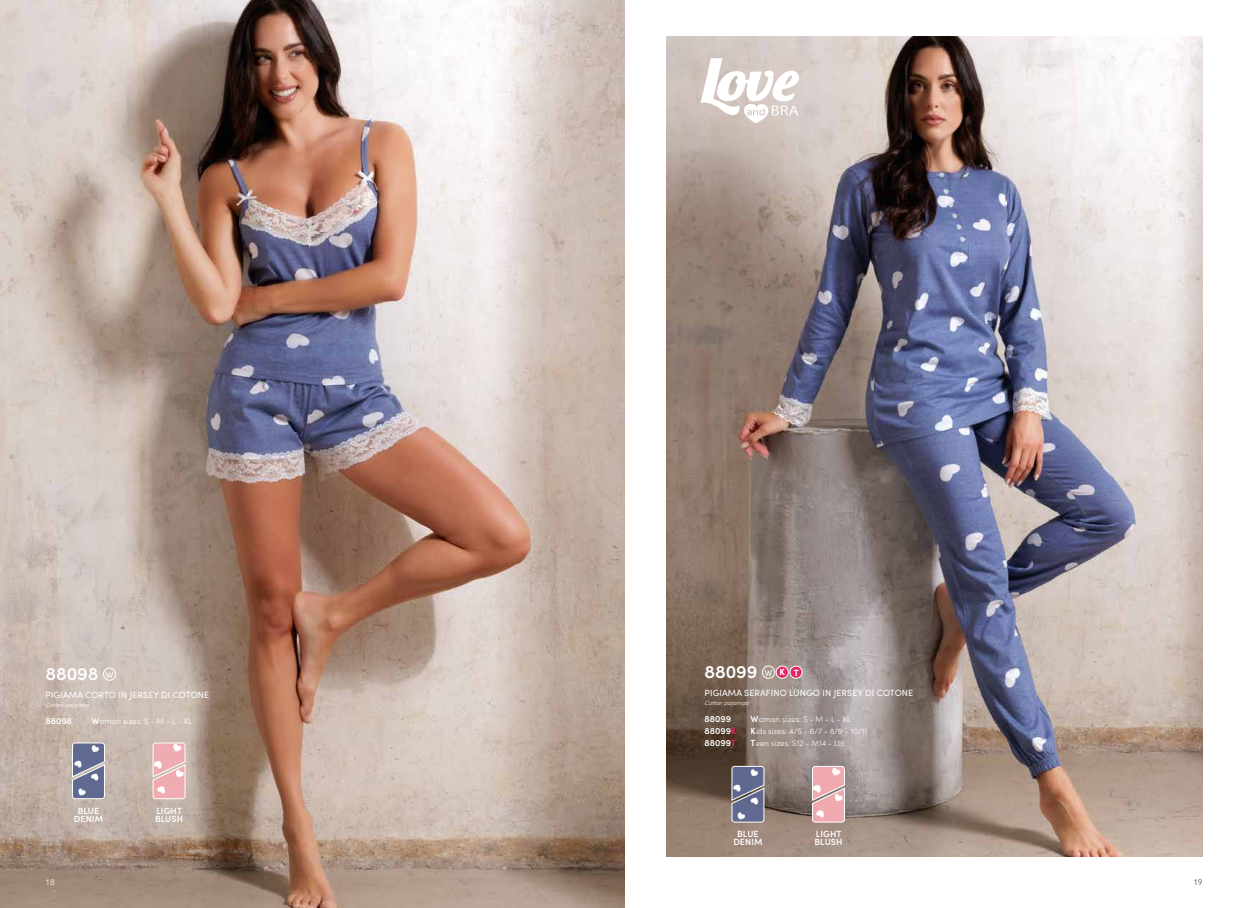
<style>
.page{position:relative;width:1248px;height:908px;background:#fff}
.page>*{position:absolute;margin:0;border:0;box-sizing:border-box;transform-origin:0 0}
.t1{font:600 18px "Sofia Pro";color:#fff}
.t2{font:9px "Sofia Pro";letter-spacing:.01em;color:#fff}
.t3{font:600 9px/8px "Sofia Pro";letter-spacing:.01em;color:#fff}
.t4{font:700 9px "Sofia Pro";color:#fff}
.t5{font:300 8px/12px "Sofia Pro";color:#fff}
.t6{font:8px "Avenir Next";color:#fff}
.t7{font:8px "Avenir Next";color:#4a4a49}
.t8{font:italic 300 6px "Sofia Pro";color:#fff}
.s1{font-weight:600;font-size:9px}
.s2{font-weight:700;color:#e22563}
.s3{font-weight:400}
</style>
<div class="page">
<img style="left:0;top:0;width:624px;height:907px">
<img style="left:666px;top:37px;width:536px;height:819px">
<div style="left:103px;top:667px;width:13px;height:13px;border:1px solid #fff;border-radius:50%"></div>
<svg style="left:153px;top:742px;width:32px;height:56px;background:#f0babd"></svg>
<svg style="left:72px;top:742px;width:33px;height:56px;background:#8289a6"></svg>
<svg style="left:812px;top:765px;width:32px;height:57px;background:#ecb6ba"></svg>
<svg style="left:731px;top:765px;width:33px;height:57px;background:#7c829e"></svg>
<div style="left:762px;top:665px;width:12px;height:13px;border:1px solid #fff;border-radius:50%"></div>
<div style="left:776px;top:665px;width:12px;height:13px;background:#e22563;border-radius:50%"></div>
<div style="left:776px;top:665px;width:12px;height:13px;border:1px solid #fff;border-radius:50%"></div>
<div style="left:789px;top:665px;width:13px;height:13px;background:#e22563;border-radius:50%"></div>
<div style="left:789px;top:665px;width:13px;height:13px;border:1px solid #fff;border-radius:50%"></div>
<svg style="left:700px;top:58px;width:101px;height:65px"></svg>
<h1 class="t1" style="left:45px;top:659px;width:55px">88098</h1>
<p class="t2" style="left:45px;top:687px;width:165px">PIGIAMA CORTO IN JERSEY DI COTONE</p>
<p class="t8" style="left:45px;top:699px;width:47px">Cottonpajamas</p>
<p class="t3" style="left:45px;top:716px;width:28px">88098</p>
<p class="t5" style="left:92px;top:714px;width:102px"><span class="s1">W</span>oman sizes: S - M - L - XL</p>
<p class="t2" style="left:105px;top:667px;width:10px">W</p>
<p class="t3" style="left:74px;top:805px;width:31px;text-align:center">BLUE<br>DENIM</p>
<p class="t3" style="left:155px;top:805px;width:30px">LIGHT<br>BLUSH</p>
<h1 class="t1" style="left:704px;top:657px;width:55px">88099</h1>
<p class="t2" style="left:704px;top:685px;width:210px">PIGIAMA SERAFINO LUNGO IN JERSEY DI COTONE</p>
<p class="t8" style="left:704px;top:697px;width:47px">Cottonpajamas</p>
<p class="t3" style="left:704px;top:712px;width:34px;line-height:12px">88099<br>88099<span class="s2">K<br></span>88099<span class="s2">T</span></p>
<p class="t5" style="left:750px;top:712px;width:118px"><span class="s1">W</span>oman sizes: S - M - L - XL<br><span class="s1">K</span>ids sizes: 4/5 - 6/7 - 8/9 - 10/11<br><span class="s1">T</span>een sizes: S12 - M14 - L16</p>
<p class="t4" style="left:764px;top:665px;width:36px"><span class="s3">W</span>KT</p>
<p class="t3" style="left:733px;top:829px;width:31px;text-align:center">BLUE<br>DENIM</p>
<p class="t3" style="left:814px;top:829px;width:30px">LIGHT<br>BLUSH</p>
<p class="t6" style="left:45px;top:874px;width:11px">18</p>
<p class="t7" style="left:1193px;top:874px;width:11px">19</p>
</div>
